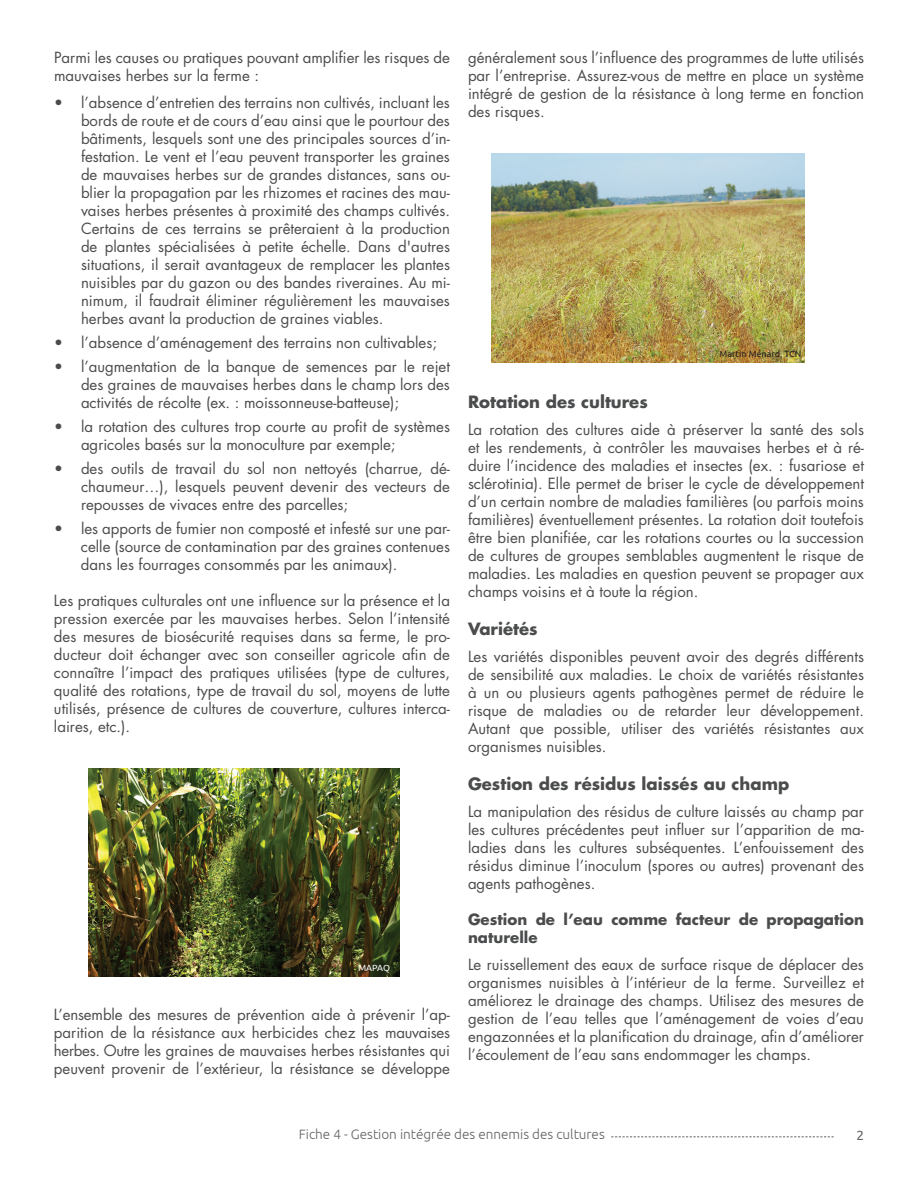
<style>
.page{position:relative;width:918px;height:1188px;background:#fff}
.page>*{position:absolute;margin:0;border:0;box-sizing:border-box;transform-origin:0 0}
.t1{font:700 16.5px "Futura";color:#4b4c4d}
.t2{font:15px/18px "Futura";color:#4b4c4d;text-align:justify}
.t3{font:700 15px/18px "Futura";color:#4b4c4d}
.t4{font:300 13.5px "Ubuntu";color:#636366}
.t5{font:13.5px "Ubuntu";color:#636366}
.t6{font:9px "Ubuntu";color:#231f20}
.t7{font:9px "Ubuntu";letter-spacing:-.01em;color:#fff}
</style>
<div class="page">
<svg style="left:611px;top:1136px;width:223px;height:1px"></svg>
<img style="left:89px;top:769px;width:311px;height:208px">
<img style="left:492px;top:153px;width:313px;height:209px">
<p class="t2" style="left:54px;top:49px;width:397px">Parmi les causes ou pratiques pouvant amplifier les risques de mauvaises herbes sur la ferme :</p>
<p class="t2" style="left:81px;top:94px;width:371px;text-indent:-27px">• l’absence d’entretien des terrains non cultivés, incluant les bords de route et de cours d’eau ainsi que le pourtour des bâtiments, lesquels sont une des principales sources d’in&shy;festation. Le vent et l’eau peuvent transporter les graines de mauvaises herbes sur de grandes distances, sans ou&shy;blier la propagation par les rhizomes et racines des mau&shy;vaises herbes présentes à proximité des champs cultivés.<br>Certains de ces terrains se prêteraient à la production de plantes spécialisées à petite échelle. Dans d'autres situations, il serait avantageux de remplacer les plantes nuisibles par du gazon ou des bandes riveraines. Au mi&shy;nimum, il faudrait éliminer régulièrement les mauvaises herbes avant la production de graines viables.</p>
<p class="t2" style="left:54px;top:334px;width:385px">• l’absence d’aménagement des terrains non cultivables;</p>
<p class="t2" style="left:81px;top:358px;width:371px;text-indent:-27px">• l’augmentation de la banque de semences par le rejet des graines de mauvaises herbes dans le champ lors des activités de récolte (ex. : moissonneuse-batteuse);</p>
<p class="t2" style="left:81px;top:418px;width:371px;text-indent:-27px">• la rotation des cultures trop courte au profit de systèmes agricoles basés sur la monoculture par exemple;</p>
<p class="t2" style="left:81px;top:460px;width:370px;text-indent:-27px">• des outils de travail du sol non nettoyés (charrue, dé&shy;chaumeur…), lesquels peuvent devenir des vecteurs de repousses de vivaces entre des parcelles;</p>
<p class="t2" style="left:81px;top:520px;width:370px;text-indent:-27px">• les apports de fumier non composté et infesté sur une par&shy;celle (source de contamination par des graines contenues dans les fourrages consommés par les animaux).</p>
<p class="t2" style="left:54px;top:592px;width:398px">Les pratiques culturales ont une influence sur la présence et la pression exercée par les mauvaises herbes. Selon l’intensité des mesures de biosécurité requises dans sa ferme, le pro&shy;ducteur doit échanger avec son conseiller agricole afin de connaître l’impact des pratiques utilisées (type de cultures, qualité des rotations, type de travail du sol, moyens de lutte utilisés, présence de cultures de couverture, cultures interca&shy;laires, etc.).</p>
<p class="t7" style="left:358px;top:962px;width:33px">MAPAQ</p>
<p class="t2" style="left:54px;top:1006px;width:398px">L’ensemble des mesures de prévention aide à prévenir l’ap&shy;parition de la résistance aux herbicides chez les mauvaises herbes. Outre les graines de mauvaises herbes résistantes qui peuvent provenir de l’extérieur, la résistance se développe</p>
<p class="t2" style="left:468px;top:49px;width:398px">généralement sous l’influence des programmes de lutte utilisés par l’entreprise. Assurez-vous de mettre en place un système intégré de gestion de la résistance à long terme en fonction des risques.</p>
<p class="t6" style="left:720px;top:349px;width:83px">Martin Ménard, TCN</p>
<p class="t1" style="left:468px;top:391px;width:181px">Rotation des cultures</p>
<p class="t2" style="left:468px;top:421px;width:398px">La rotation des cultures aide à préserver la santé des sols et les rendements, à contrôler les mauvaises herbes et à ré&shy;duire l’incidence des maladies et insectes (ex. : fusariose et sclérotinia). Elle permet de briser le cycle de développement d’un certain nombre de maladies familières (ou parfois moins familières) éventuellement présentes. La rotation doit toutefois être bien planifiée, car les rotations courtes ou la succession de cultures de groupes semblables augmentent le risque de maladies. Les maladies en question peuvent se propager aux champs voisins et à toute la région.</p>
<p class="t1" style="left:468px;top:618px;width:71px">Variétés</p>
<p class="t2" style="left:468px;top:647px;width:398px">Les variétés disponibles peuvent avoir des degrés différents de sensibilité aux maladies. Le choix de variétés résistantes à un ou plusieurs agents pathogènes permet de réduire le risque de maladies ou de retarder leur développement.<br>Autant que possible, utiliser des variétés résistantes aux organismes nuisibles.</p>
<p class="t1" style="left:468px;top:772px;width:323px">Gestion des résidus laissés au champ</p>
<p class="t2" style="left:468px;top:802px;width:398px">La manipulation des résidus de culture laissés au champ par les cultures précédentes peut influer sur l’apparition de ma&shy;ladies dans les cultures subséquentes. L’enfouissement des résidus diminue l’inoculum (spores ou autres) provenant des agents pathogènes.</p>
<p class="t3" style="left:468px;top:910px;width:397px">Gestion de l’eau comme facteur de propagation naturelle</p>
<p class="t2" style="left:468px;top:955px;width:397px">Le ruissellement des eaux de surface risque de déplacer des organismes nuisibles à l’intérieur de la ferme. Surveillez et améliorez le drainage des champs. Utilisez des mesures de gestion de l’eau telles que l’aménagement de voies d’eau engazonnées et la planification du drainage, afin d’améliorer l’écoulement de l’eau sans endommager les champs.</p>
<p class="t4" style="left:299px;top:1126px;width:308px">Fiche 4 - Gestion intégrée des ennemis des cultures</p>
<p class="t5" style="left:856px;top:1127px;width:9px">2</p>
</div>
